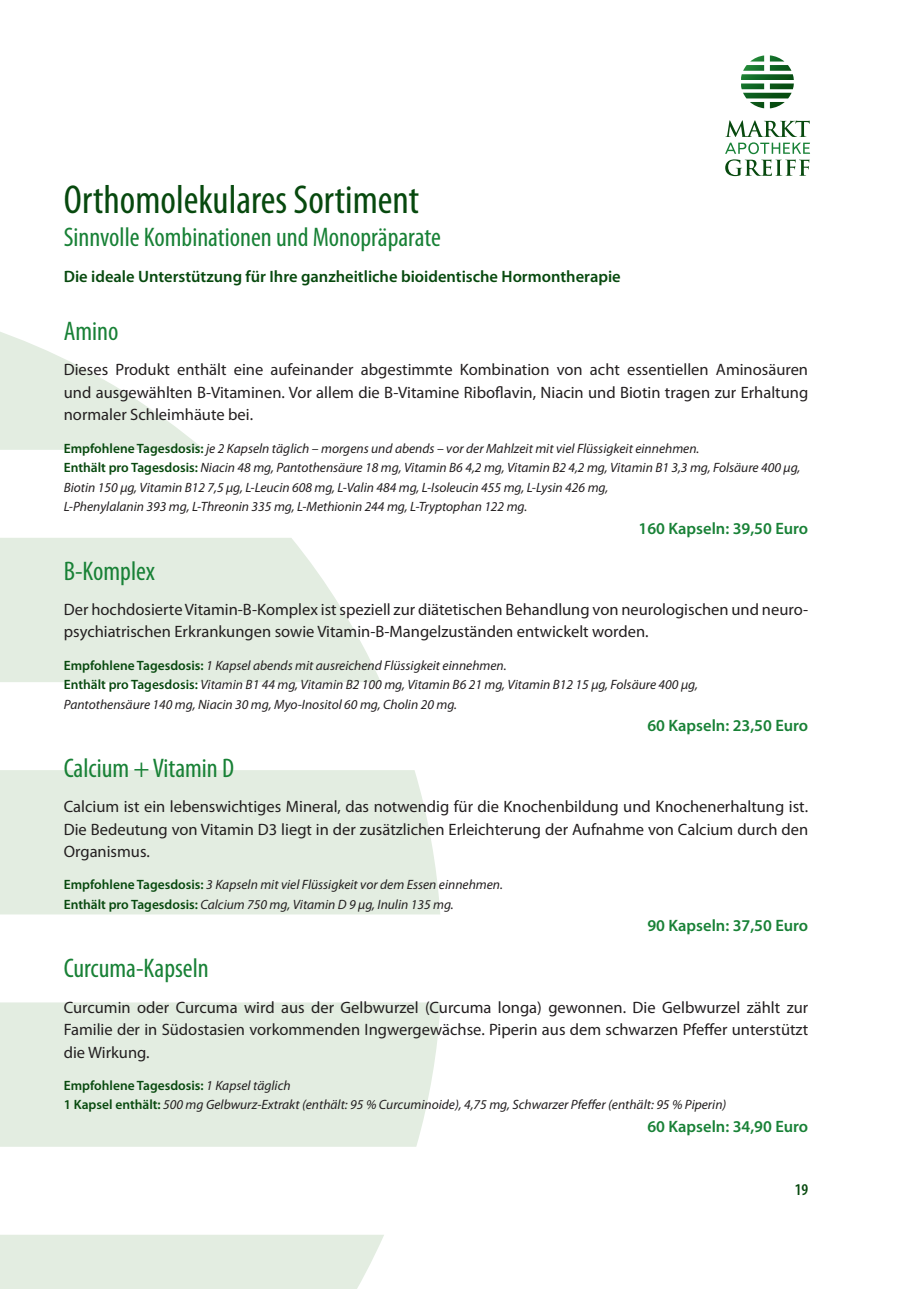
<style>
.page{position:relative;width:906px;height:1289px;background:#fff}
.page>*{position:absolute;margin:0;border:0;box-sizing:border-box;transform-origin:0 0}
.t1{font:condensed 40.5px "Myriad Pro";color:#07490e}
.t2{font:condensed 27px "Myriad Pro";color:#188136}
.t3{font:16.5px/22.5px "Myriad Pro";color:#231f20;text-align:justify}
.t4{font:600 16.5px "Myriad Pro";color:#188136}
.t5{font:600 16.5px "Myriad Pro";color:#07490e}
.t6{font:600 condensed 16.5px "Myriad Pro";color:#07490e}
.t7{font:italic 13.5px/19.5px "Myriad Pro";color:#231f20}
.s1{font-weight:600;font-style:normal;color:#07490e}
</style>
<div class="page">
<svg style="left:0;top:332px;width:441px;height:956px;fill:#e4eee2"></svg>
<svg style="left:725px;top:120px;width:85px;height:56px"></svg>
<img style="left:741px;top:55px;width:53px;height:53px">
<h1 class="t1" style="left:64px;top:178px;width:357px">Orthomolekulares Sortiment</h1>
<h2 class="t2" style="left:64px;top:223px;width:378px">Sinnvolle Kombinationen und Monopräparate</h2>
<p class="t5" style="left:64px;top:267px;width:558px">Die ideale Unterstützung für Ihre ganzheitliche bioidentische Hormontherapie</p>
<h2 class="t2" style="left:64px;top:316px;width:56px">Amino</h2>
<p class="t3" style="left:64px;top:359px;width:746px">Dieses Produkt enthält eine aufeinander abgestimmte Kombination von acht essentiellen Aminosäuren und ausgewählten B-Vitaminen. Vor allem die B-Vitamine Riboflavin, Niacin und Biotin tragen zur Erhaltung normaler Schleimhäute bei.</p>
<p class="t7" style="left:64px;top:439px;width:738px"><span class="s1">Empfohlene Tagesdosis:</span> je 2 Kapseln täglich – morgens und abends – vor der Mahlzeit mit viel Flüssigkeit einnehmen.<br><span class="s1">Enthält pro Tagesdosis:</span> Niacin 48 mg, Pantothensäure 18 mg, Vitamin B6 4,2 mg, Vitamin B2 4,2 mg, Vitamin B1 3,3 mg, Folsäure 400 µg, Biotin 150 µg, Vitamin B12 7,5 µg, L-Leucin 608 mg, L-Valin 484 mg, L-Isoleucin 455 mg, L-Lysin 426 mg,<br>L-Phenylalanin 393 mg, L-Threonin 335 mg, L-Methionin 244 mg, L-Tryptophan 122 mg.</p>
<p class="t4" style="left:638px;top:519px;width:171px">160 Kapseln: 39,50 Euro</p>
<h2 class="t2" style="left:64px;top:556px;width:93px">B-Komplex</h2>
<p class="t3" style="left:64px;top:598px;width:745px">Der hochdosierte Vitamin-B-Komplex ist speziell zur diätetischen Behandlung von neurologischen und neuro&shy;psychiatrischen Erkrankungen sowie Vitamin-B-Mangelzuständen entwickelt worden.</p>
<p class="t7" style="left:64px;top:655px;width:635px"><span class="s1">Empfohlene Tagesdosis:</span> 1 Kapsel abends mit ausreichend Flüssigkeit einnehmen.<br><span class="s1">Enthält pro Tagesdosis:</span> Vitamin B1 44 mg, Vitamin B2 100 mg, Vitamin B6 21 mg, Vitamin B12 15 µg, Folsäure 400 µg,<br>Pantothensäure 140 mg, Niacin 30 mg, Myo-Inositol 60 mg, Cholin 20 mg.</p>
<p class="t4" style="left:647px;top:716px;width:162px">60 Kapseln: 23,50 Euro</p>
<h2 class="t2" style="left:64px;top:753px;width:172px">Calcium + Vitamin D</h2>
<p class="t3" style="left:64px;top:795px;width:746px">Calcium ist ein lebenswichtiges Mineral, das notwendig für die Knochenbildung und Knochenerhaltung ist.<br>Die Bedeutung von Vitamin D3 liegt in der zusätzlichen Erleichterung der Aufnahme von Calcium durch den Organismus.</p>
<p class="t7" style="left:64px;top:875px;width:441px"><span class="s1">Empfohlene Tagesdosis:</span> 3 Kapseln mit viel Flüssigkeit vor dem Essen einnehmen.<br><span class="s1">Enthält pro Tagesdosis:</span> Calcium 750 mg, Vitamin D 9 µg, Inulin 135 mg.</p>
<p class="t4" style="left:647px;top:916px;width:162px">90 Kapseln: 37,50 Euro</p>
<h2 class="t2" style="left:64px;top:953px;width:146px">Curcuma-Kapseln</h2>
<p class="t3" style="left:64px;top:996px;width:746px">Curcumin oder Curcuma wird aus der Gelbwurzel (Curcuma longa) gewonnen. Die Gelbwurzel zählt zur Familie der in Südostasien vorkommenden Ingwergewächse. Piperin aus dem schwarzen Pfeffer unterstützt die Wirkung.</p>
<p class="t7" style="left:64px;top:1075px;width:664px"><span class="s1">Empfohlene Tagesdosis:</span> 1 Kapsel täglich<br><span class="s1">1 Kapsel enthält:</span> 500 mg Gelbwurz-Extrakt (enthält: 95 % Curcuminoide), 4,75 mg, Schwarzer Pfeffer (enthält: 95 % Piperin)</p>
<p class="t4" style="left:647px;top:1117px;width:162px">60 Kapseln: 34,90 Euro</p>
<p class="t6" style="left:794px;top:1180px;width:15px">19</p>
</div>
